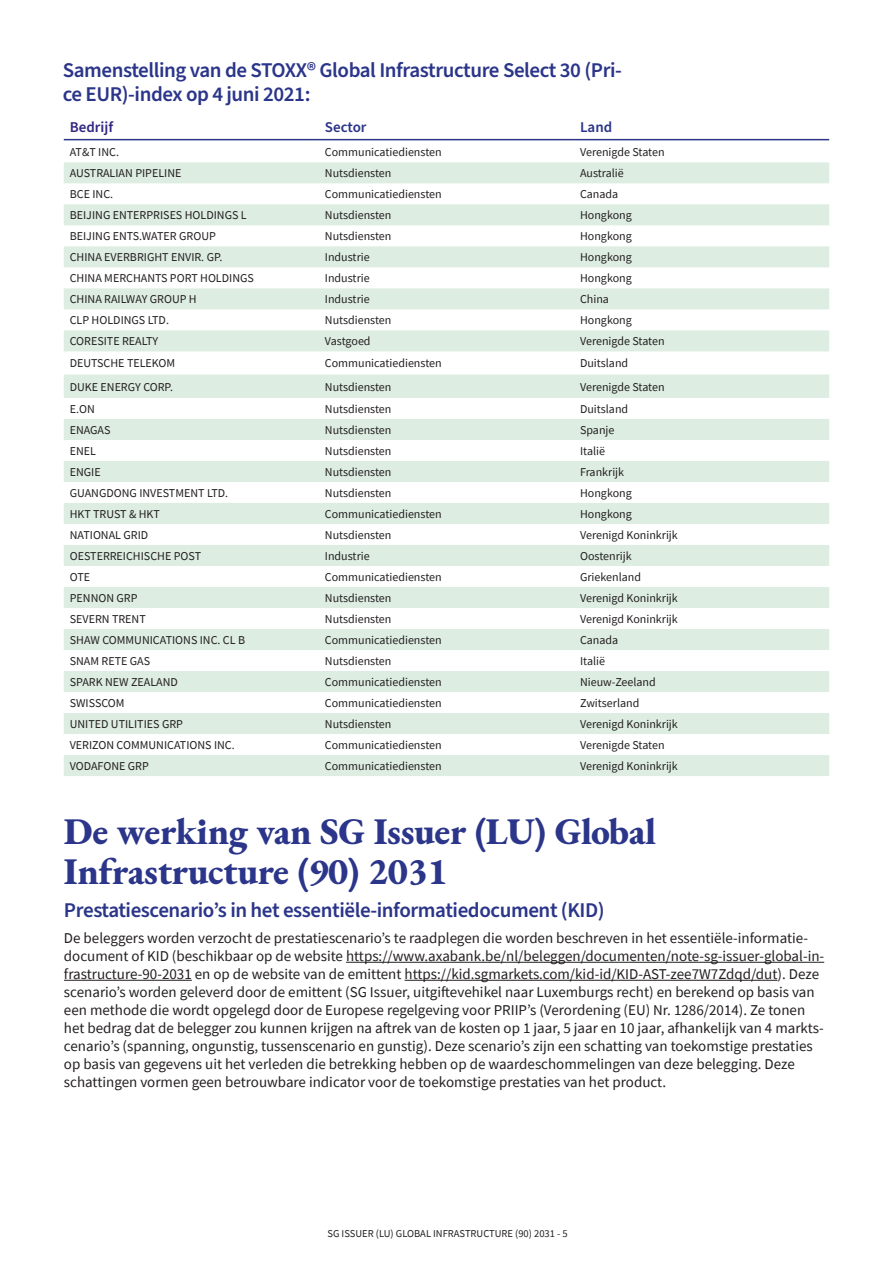
<style>
.page{position:relative;width:893px;height:1263px;background:#fff}
.page>*{position:absolute;margin:0;border:0;box-sizing:border-box;transform-origin:0 0}
.t1{font:800 37.5px/40.5px "EB Garamond";letter-spacing:-.01em;color:#2b3589}
.t2{font:600 21px/24px "Source Sans Pro";letter-spacing:-.02em;color:#2b3589}
.t3{font:15px/18px "Source Sans Pro";color:#231f20}
.t4{font:600 15px "Source Sans Pro";color:#2b3589}
.t5{font:600 15px "Source Sans Pro";color:#302682}
.t6{font:12px "Source Sans Pro";color:#231f20}
.t7{font:10.5px "Source Sans Pro";color:#231f20}
</style>
<div class="page">
<svg style="left:64px;top:162px;width:765px;height:614px;fill:#deede3"></svg>
<hr style="left:64px;top:139px;width:255px;height:1px;background:#2b3589">
<hr style="left:319px;top:139px;width:255px;height:1px;background:#2b3589">
<hr style="left:574px;top:139px;width:255px;height:1px;background:#2b3589">
<hr style="left:346px;top:962px;width:478px;height:1px;background:#231f20">
<hr style="left:64px;top:980px;width:128px;height:1px;background:#231f20">
<hr style="left:405px;top:980px;width:372px;height:1px;background:#231f20">
<h2 class="t2" style="left:63px;top:59px;width:561px">Samenstelling van de STOXX® Global Infrastructure Select 30 (Pri&shy;ce EUR)-index op 4 juni 2021:</h2>
<p class="t5" style="left:70px;top:117px;width:45px">Bedrijf</p>
<p class="t4" style="left:325px;top:117px;width:43px">Sector</p>
<p class="t4" style="left:580px;top:117px;width:34px">Land</p>
<p class="t6" style="left:70px;top:144px;width:51px">AT&amp;T INC.</p>
<p class="t6" style="left:325px;top:144px;width:118px">Communicatiediensten</p>
<p class="t6" style="left:580px;top:144px;width:86px">Verenigde Staten</p>
<p class="t6" style="left:70px;top:166px;width:113px">AUSTRALIAN PIPELINE</p>
<p class="t6" style="left:325px;top:166px;width:68px">Nutsdiensten</p>
<p class="t6" style="left:580px;top:166px;width:45px">Australië</p>
<p class="t6" style="left:70px;top:187px;width:45px">BCE INC.</p>
<p class="t6" style="left:325px;top:187px;width:118px">Communicatiediensten</p>
<p class="t6" style="left:580px;top:187px;width:40px">Canada</p>
<p class="t6" style="left:70px;top:208px;width:178px">BEIJING ENTERPRISES HOLDINGS L</p>
<p class="t6" style="left:325px;top:208px;width:68px">Nutsdiensten</p>
<p class="t6" style="left:580px;top:208px;width:53px">Hongkong</p>
<p class="t6" style="left:70px;top:229px;width:148px">BEIJING ENTS.WATER GROUP</p>
<p class="t6" style="left:325px;top:229px;width:68px">Nutsdiensten</p>
<p class="t6" style="left:580px;top:229px;width:53px">Hongkong</p>
<p class="t6" style="left:70px;top:250px;width:154px">CHINA EVERBRIGHT ENVIR. GP.</p>
<p class="t6" style="left:325px;top:250px;width:46px">Industrie</p>
<p class="t6" style="left:580px;top:250px;width:53px">Hongkong</p>
<p class="t6" style="left:70px;top:271px;width:186px">CHINA MERCHANTS PORT HOLDINGS</p>
<p class="t6" style="left:325px;top:271px;width:46px">Industrie</p>
<p class="t6" style="left:580px;top:271px;width:53px">Hongkong</p>
<p class="t6" style="left:70px;top:292px;width:129px">CHINA RAILWAY GROUP H</p>
<p class="t6" style="left:325px;top:292px;width:46px">Industrie</p>
<p class="t6" style="left:580px;top:292px;width:30px">China</p>
<p class="t6" style="left:70px;top:313px;width:101px">CLP HOLDINGS LTD.</p>
<p class="t6" style="left:325px;top:313px;width:68px">Nutsdiensten</p>
<p class="t6" style="left:580px;top:313px;width:53px">Hongkong</p>
<p class="t6" style="left:70px;top:334px;width:90px">CORESITE REALTY</p>
<p class="t6" style="left:325px;top:334px;width:47px">Vastgoed</p>
<p class="t6" style="left:580px;top:334px;width:86px">Verenigde Staten</p>
<p class="t6" style="left:70px;top:356px;width:107px">DEUTSCHE TELEKOM</p>
<p class="t6" style="left:325px;top:356px;width:118px">Communicatiediensten</p>
<p class="t6" style="left:580px;top:356px;width:50px">Duitsland</p>
<p class="t6" style="left:70px;top:379px;width:105px">DUKE ENERGY CORP.</p>
<p class="t6" style="left:325px;top:379px;width:68px">Nutsdiensten</p>
<p class="t6" style="left:580px;top:379px;width:86px">Verenigde Staten</p>
<p class="t6" style="left:70px;top:401px;width:27px">E.ON</p>
<p class="t6" style="left:325px;top:401px;width:68px">Nutsdiensten</p>
<p class="t6" style="left:580px;top:401px;width:50px">Duitsland</p>
<p class="t6" style="left:70px;top:422px;width:42px">ENAGAS</p>
<p class="t6" style="left:325px;top:422px;width:68px">Nutsdiensten</p>
<p class="t6" style="left:580px;top:422px;width:36px">Spanje</p>
<p class="t6" style="left:70px;top:443px;width:28px">ENEL</p>
<p class="t6" style="left:325px;top:443px;width:68px">Nutsdiensten</p>
<p class="t6" style="left:580px;top:443px;width:26px">Italië</p>
<p class="t6" style="left:70px;top:464px;width:32px">ENGIE</p>
<p class="t6" style="left:325px;top:464px;width:68px">Nutsdiensten</p>
<p class="t6" style="left:580px;top:464px;width:46px">Frankrijk</p>
<p class="t6" style="left:70px;top:485px;width:160px">GUANGDONG INVESTMENT LTD.</p>
<p class="t6" style="left:325px;top:485px;width:68px">Nutsdiensten</p>
<p class="t6" style="left:580px;top:485px;width:53px">Hongkong</p>
<p class="t6" style="left:70px;top:506px;width:91px">HKT TRUST &amp; HKT</p>
<p class="t6" style="left:325px;top:506px;width:118px">Communicatiediensten</p>
<p class="t6" style="left:580px;top:506px;width:53px">Hongkong</p>
<p class="t6" style="left:70px;top:527px;width:80px">NATIONAL GRID</p>
<p class="t6" style="left:325px;top:527px;width:68px">Nutsdiensten</p>
<p class="t6" style="left:580px;top:527px;width:99px">Verenigd Koninkrijk</p>
<p class="t6" style="left:70px;top:548px;width:133px">OESTERREICHISCHE POST</p>
<p class="t6" style="left:325px;top:548px;width:46px">Industrie</p>
<p class="t6" style="left:580px;top:548px;width:53px">Oostenrijk</p>
<p class="t6" style="left:70px;top:569px;width:22px">OTE</p>
<p class="t6" style="left:325px;top:569px;width:118px">Communicatiediensten</p>
<p class="t6" style="left:580px;top:569px;width:63px">Griekenland</p>
<p class="t6" style="left:70px;top:590px;width:69px">PENNON GRP</p>
<p class="t6" style="left:325px;top:590px;width:68px">Nutsdiensten</p>
<p class="t6" style="left:580px;top:590px;width:99px">Verenigd Koninkrijk</p>
<p class="t6" style="left:70px;top:611px;width:78px">SEVERN TRENT</p>
<p class="t6" style="left:325px;top:611px;width:68px">Nutsdiensten</p>
<p class="t6" style="left:580px;top:611px;width:99px">Verenigd Koninkrijk</p>
<p class="t6" style="left:70px;top:632px;width:177px">SHAW COMMUNICATIONS INC. CL B</p>
<p class="t6" style="left:325px;top:632px;width:118px">Communicatiediensten</p>
<p class="t6" style="left:580px;top:632px;width:40px">Canada</p>
<p class="t6" style="left:70px;top:653px;width:82px">SNAM RETE GAS</p>
<p class="t6" style="left:325px;top:653px;width:68px">Nutsdiensten</p>
<p class="t6" style="left:580px;top:653px;width:26px">Italië</p>
<p class="t6" style="left:70px;top:674px;width:110px">SPARK NEW ZEALAND</p>
<p class="t6" style="left:325px;top:674px;width:118px">Communicatiediensten</p>
<p class="t6" style="left:580px;top:674px;width:77px">Nieuw-Zeeland</p>
<p class="t6" style="left:70px;top:695px;width:56px">SWISSCOM</p>
<p class="t6" style="left:325px;top:695px;width:118px">Communicatiediensten</p>
<p class="t6" style="left:580px;top:695px;width:61px">Zwitserland</p>
<p class="t6" style="left:70px;top:716px;width:115px">UNITED UTILITIES GRP</p>
<p class="t6" style="left:325px;top:716px;width:68px">Nutsdiensten</p>
<p class="t6" style="left:580px;top:716px;width:99px">Verenigd Koninkrijk</p>
<p class="t6" style="left:70px;top:737px;width:167px">VERIZON COMMUNICATIONS INC.</p>
<p class="t6" style="left:325px;top:737px;width:118px">Communicatiediensten</p>
<p class="t6" style="left:580px;top:737px;width:86px">Verenigde Staten</p>
<p class="t6" style="left:70px;top:758px;width:81px">VODAFONE GRP</p>
<p class="t6" style="left:325px;top:758px;width:118px">Communicatiediensten</p>
<p class="t6" style="left:580px;top:758px;width:99px">Verenigd Koninkrijk</p>
<h1 class="t1" style="left:64px;top:810px;width:594px">De werking van SG Issuer (LU) Global<br>Infrastructure (90) 2031</h1>
<h2 class="t2" style="left:64px;top:898px;width:542px">Prestatiescenario’s in het essentiële-informatiedocument (KID)</h2>
<p class="t3" style="left:64px;top:929px;width:762px">De beleggers worden verzocht de prestatiescenario’s te raadplegen die worden beschreven in het essentiële-informatie&shy;document of KID (beschikbaar op de website https://www.axabank.be/nl/beleggen/documenten/note-sg-issuer-global-in&shy;frastructure-90-2031 en op de website van de emittent https://kid.sgmarkets.com/kid-id/KID-AST-zee7W7Zdqd/dut). Deze scenario’s worden geleverd door de emittent (SG Issuer, uitgiftevehikel naar Luxemburgs recht) en berekend op basis van een methode die wordt opgelegd door de Europese regelgeving voor PRIIP’s (Verordening (EU) Nr. 1286/2014). Ze tonen het bedrag dat de belegger zou kunnen krijgen na aftrek van de kosten op 1 jaar, 5 jaar en 10 jaar, afhankelijk van 4 markts&shy;cenario’s (spanning, ongunstig, tussenscenario en gunstig). Deze scenario’s zijn een schatting van toekomstige prestaties op basis van gegevens uit het verleden die betrekking hebben op de waardeschommelingen van deze belegging. Deze schattingen vormen geen betrouwbare indicator voor de toekomstige prestaties van het product.</p>
<p class="t7" style="left:327px;top:1226px;width:242px">SG ISSUER (LU) GLOBAL INFRASTRUCTURE (90) 2031 - 5</p>
</div>
